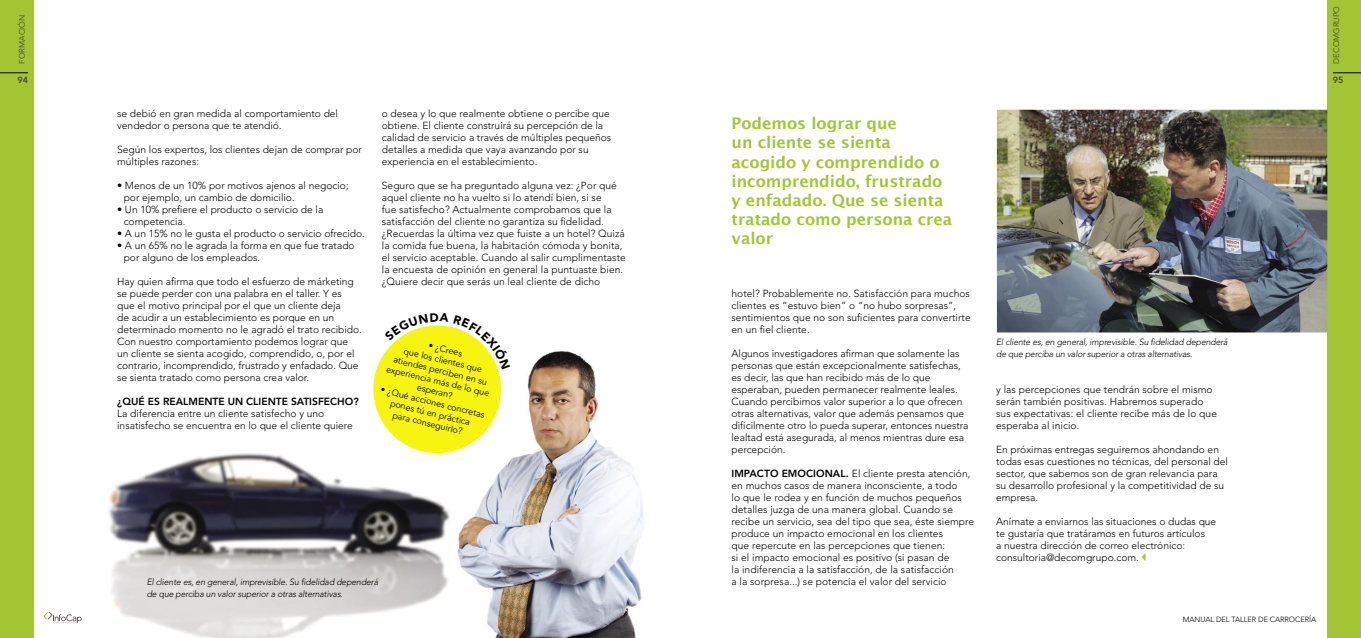
<style>
.page{position:relative;width:1361px;height:638px;background:#fff}
.page>*{position:absolute;margin:0;border:0;box-sizing:border-box;transform-origin:0 0}
.t1{font:600 16px/19.2px "Lucida Sans";color:#a3c534}
.t2{font:300 10.3px/12px "Avenir";letter-spacing:.005em;color:#000}
.t3{font:300 10.2px/12px "Avenir";color:#000}
.pie_de_foto{font:italic 300 9px "Avenir";letter-spacing:-.015em;color:#000}
.TEXTO_TABLAS{font:9px/10.8px "Avenir";color:#000;text-align:center}
.t4{font:800 9px "Avenir";color:#484848}
.t5{font:8px "Avenir";color:#484848}
.t6{font:300 7.5px "Avenir";letter-spacing:-.01em;color:#000}
.s1{font-weight:800}
</style>
<div class="page">
<div style="left:0;top:0;width:34px;height:638px;background:#a3c534"></div>
<svg style="left:0;top:73px;width:28px;height:1px"></svg>
<svg style="left:43px;top:612px;width:39px;height:12px"></svg>
<div style="left:1327px;top:0;width:34px;height:638px;background:#a3c534"></div>
<svg style="left:1333px;top:73px;width:28px;height:1px"></svg>
<img style="left:109px;top:351px;width:535px;height:287px">
<svg style="left:1141px;top:553px;width:5px;height:8px"></svg>
<img style="left:996px;top:109px;width:331px;height:223px">
<svg style="left:352px;top:325px;width:170px;height:150px"></svg>
<p class="t5" style="left:18px;top:64px;width:51px;rotate:-90deg">FORMACIÓN</p>
<p class="t4" style="left:17px;top:74px;width:12px">94</p>
<p class="t3" style="left:117px;top:107px;width:222px">se debió en gran medida al comportamiento del vendedor o persona que te atendió.</p>
<p class="t3" style="left:117px;top:143px;width:246px">Según los expertos, los clientes dejan de comprar por múltiples razones:</p>
<p class="t3" style="left:124px;top:179px;width:226px;text-indent:-7px">• Menos de un 10% por motivos ajenos al negocio; por ejemplo, un cambio de domicilio.</p>
<p class="t3" style="left:124px;top:203px;width:201px;text-indent:-7px">• Un 10% prefiere el producto o servicio de la competencia.</p>
<p class="t3" style="left:117px;top:227px;width:249px">• A un 15% no le gusta el producto o servicio ofrecido.</p>
<p class="t3" style="left:124px;top:239px;width:232px;text-indent:-7px">• A un 65% no le agrada la forma en que fue tratado por alguno de los empleados.</p>
<p class="t3" style="left:117px;top:275px;width:246px">Hay quien afirma que todo el esfuerzo de márketing se puede perder con una palabra en el taller. Y es que el motivo principal por el que un cliente deja<br>de acudir a un establecimiento es porque en un determinado momento no le agradó el trato recibido.<br>Con nuestro comportamiento podemos lograr que un cliente se sienta acogido, comprendido, o, por el contrario, incomprendido, frustrado y enfadado. Que se sienta tratado como persona crea valor.</p>
<p class="t3" style="left:117px;top:395px;width:243px"><span class="s1">¿QUÉ ES REALMENTE UN CLIENTE SATISFECHO?<br></span>La diferencia entre un cliente satisfecho y uno insatisfecho se encuentra en lo que el cliente quiere</p>
<p class="t2" style="left:382px;top:107px;width:231px">o desea y lo que realmente obtiene o percibe que obtiene. El cliente construirá su percepción de la calidad de servicio a través de múltiples pequeños detalles a medida que vaya avanzando por su experiencia en el establecimiento.</p>
<p class="t2" style="left:382px;top:179px;width:245px">Seguro que se ha preguntado alguna vez: ¿Por qué aquel cliente no ha vuelto si lo atendí bien, si se<br>fue satisfecho? Actualmente comprobamos que la satisfacción del cliente no garantiza su fidelidad. ¿Recuerdas la última vez que fuiste a un hotel? Quizá la comida fue buena, la habitación cómoda y bonita, el servicio aceptable. Cuando al salir cumplimentaste la encuesta de opinión en general la puntuaste bien. ¿Quiere decir que serás un leal cliente de dicho</p>
<p class="TEXTO_TABLAS" style="left:396px;top:332px;width:107px;rotate:14deg">• ¿Crees<br>que los clientes que atiendes perciben en su experiencia más de lo que esperan?</p>
<p class="TEXTO_TABLAS" style="left:382px;top:384px;width:108px;rotate:14deg">• ¿Qué acciones concretas pones tú en práctica<br>para conseguirlo?</p>
<p class="pie_de_foto" style="left:147px;top:576px;width:233px">El cliente es, en general, imprevisible. Su fidelidad dependerá</p>
<p class="pie_de_foto" style="left:147px;top:588px;width:198px">de que perciba un valor superior a otras alternativas.</p>
<p class="t1" style="left:731px;top:114px;width:222px">Podemos lograr que<br>un cliente se sienta acogido y comprendido o incomprendido, frustrado y enfadado. Que se sienta tratado como persona crea valor</p>
<p class="t3" style="left:731px;top:287px;width:241px">hotel? Probablemente no. Satisfacción para muchos clientes es “estuvo bien” o “no hubo sorpresas”, sentimientos que no son suficientes para convertirte en un fiel cliente.</p>
<p class="t3" style="left:731px;top:347px;width:239px">Algunos investigadores afirman que solamente las personas que están excepcionalmente satisfechas, es decir, las que han recibido más de lo que esperaban, pueden permanecer realmente leales.<br>Cuando percibimos valor superior a lo que ofrecen otras alternativas, valor que además pensamos que difícilmente otro lo pueda superar, entonces nuestra lealtad está asegurada, al menos mientras dure esa percepción.</p>
<p class="t3" style="left:731px;top:467px;width:244px"><span class="s1">IMPACTO EMOCIONAL.</span> El cliente presta atención, en muchos casos de manera inconsciente, a todo<br>lo que le rodea y en función de muchos pequeños detalles juzga de una manera global. Cuando se recibe un servicio, sea del tipo que sea, éste siempre produce un impacto emocional en los clientes<br>que repercute en las percepciones que tienen:<br>si el impacto emocional es positivo (si pasan de<br>la indiferencia a la satisfacción, de la satisfacción<br>a la sorpresa...) se potencia el valor del servicio</p>
<p class="t5" style="left:1331px;top:64px;width:59px;rotate:-90deg">DECOMGRUPO</p>
<p class="t4" style="left:1333px;top:74px;width:12px">95</p>
<p class="pie_de_foto" style="left:996px;top:337px;width:233px">El cliente es, en general, imprevisible. Su fidelidad dependerá</p>
<p class="pie_de_foto" style="left:996px;top:349px;width:198px">de que perciba un valor superior a otras alternativas.</p>
<p class="t3" style="left:996px;top:383px;width:222px">y las percepciones que tendrán sobre el mismo serán también positivas. Habremos superado sus expectativas: el cliente recibe más de lo que esperaba al inicio.</p>
<p class="t3" style="left:996px;top:443px;width:233px">En próximas entregas seguiremos ahondando en todas esas cuestiones no técnicas, del personal del sector, que sabemos son de gran relevancia para su desarrollo profesional y la competitividad de su empresa.</p>
<p class="t3" style="left:996px;top:515px;width:222px">Anímate a enviarnos las situaciones o dudas que te gustaría que tratáramos en futuros artículos<br>a nuestra dirección de correo electrónico: consultoria@decomgrupo.com.</p>
<p class="t6" style="left:1183px;top:615px;width:135px">MANUAL DEL TALLER DE CARROCERÍA</p>
</div>
